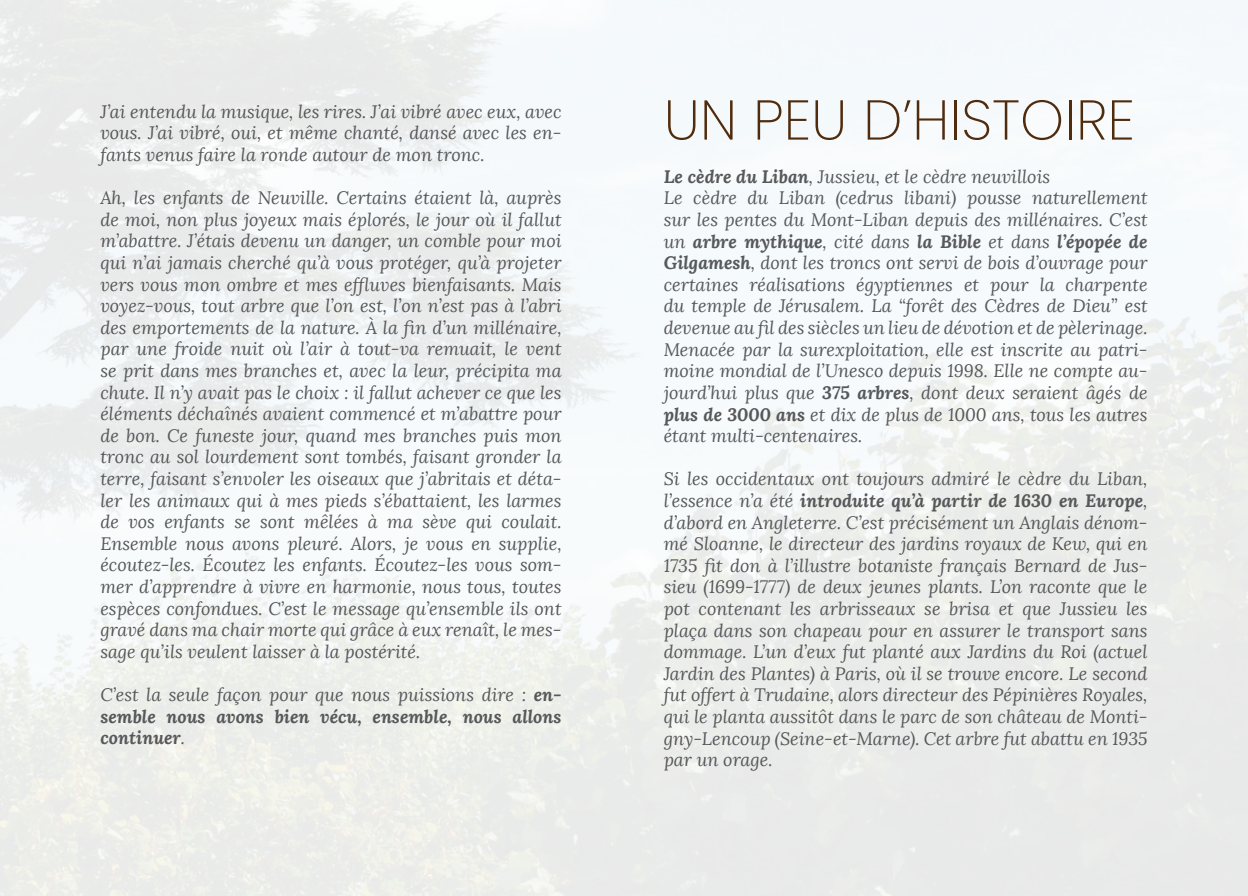
<style>
.page{position:relative;width:1248px;height:896px;background:#fff}
.page>*{position:absolute;margin:0;border:0;box-sizing:border-box;transform-origin:0 0}
.t1{font:200 56px "Poppins";color:#502c0e}
.t2{font:italic 18px/21.6px "Lora";color:#57585a;text-align:justify}
.t3{font:italic 700 18px/21.6px "Lora";color:#57585a;text-align:justify}
.s1{font-weight:400}
.s2{font-weight:700}
</style>
<div class="page">
<p class="t2" style="left:100px;top:101px;width:462px">J’ai entendu la musique, les rires. J’ai vibré avec eux, avec vous. J’ai vibré, oui, et même chanté, dansé avec les en&shy;fants venus faire la ronde autour de mon tronc.</p>
<p class="t2" style="left:100px;top:187px;width:462px">Ah, les enfants de Neuville. Certains étaient là, auprès de moi, non plus joyeux mais éplorés, le jour où il fallut m’abattre. J’étais devenu un danger, un comble pour moi qui n’ai jamais cherché qu’à vous protéger, qu’à projeter vers vous mon ombre et mes ef昀氀uves bienfaisants. Mais voyez-vous, tout arbre que l’on est, l’on n’est pas à l’abri des emportements de la nature. À la 昀椀n d’un millénaire, par une froide nuit où l’air à tout-va remuait, le vent se prit dans mes branches et, avec la leur, précipita ma chute. Il n’y avait pas le choix : il fallut achever ce que les éléments déchaînés avaient commencé et m’abattre pour de bon. Ce funeste jour, quand mes branches puis mon tronc au sol lourdement sont tombés, faisant gronder la terre, faisant s’envoler les oiseaux que j’abritais et déta&shy;ler les animaux qui à mes pieds s’ébattaient, les larmes de vos enfants se sont mêlées à ma sève qui coulait.<br>Ensemble nous avons pleuré. Alors, je vous en supplie, écoutez-les. Écoutez les enfants. Écoutez-les vous som&shy;mer d’apprendre à vivre en harmonie, nous tous, toutes espèces confondues. C’est le message qu’ensemble ils ont gravé dans ma chair morte qui grâce à eux renaît, le mes&shy;sage qu’ils veulent laisser à la postérité.</p>
<p class="t3" style="left:100px;top:685px;width:462px"><span class="s1">C’est la seule façon pour que nous puissions dire :</span> en&shy;semble nous avons bien vécu, ensemble, nous allons continuer<span class="s1">.</span></p>
<h1 class="t1" style="left:663px;top:89px;width:472px">UN PEU D’HISTOIRE</h1>
<p class="t2" style="left:663px;top:166px;width:485px;text-align:left"><span class="s2">Le cèdre du Liban</span>, Jussieu, et le cèdre neuvillois<br>Le cèdre du Liban (cedrus libani) pousse naturellement sur les pentes du Mont-Liban depuis des millénaires. C’est un <span class="s2">arbre mythique</span>, cité dans <span class="s2">la Bible</span> et dans <span class="s2">l’épopée de Gilgamesh</span>, dont les troncs ont servi de bois d’ouvrage pour certaines réalisations égyptiennes et pour la charpente du temple de Jérusalem. La “forêt des Cèdres de Dieu” est devenue au 昀椀l des siècles un lieu de dévotion et de pèlerinage.<br>Menacée par la surexploitation, elle est inscrite au patri&shy;moine mondial de l’Unesco depuis 1998. Elle ne compte au&shy;jourd’hui plus que <span class="s2">375 arbres</span>, dont deux seraient âgés de <span class="s2">plus de 3000 ans</span> et dix de plus de 1000 ans, tous les autres étant multi-centenaires.</p>
<p class="t2" style="left:663px;top:468px;width:485px">Si les occidentaux ont toujours admiré le cèdre du Liban, l’essence n’a été <span class="s2">introduite qu’à partir de 1630 en Europe</span>, d’abord en Angleterre. C’est précisément un Anglais dénom&shy;mé Sloanne, le directeur des jardins royaux de Kew, qui en 1735 昀椀t don à l’illustre botaniste français Bernard de Jus&shy;sieu (1699-1777) de deux jeunes plants. L’on raconte que le pot contenant les arbrisseaux se brisa et que Jussieu les plaça dans son chapeau pour en assurer le transport sans dommage. L’un d’eux fut planté aux Jardins du Roi (actuel Jardin des Plantes) à Paris, où il se trouve encore. Le second fut offert à Trudaine, alors directeur des Pépinières Royales, qui le planta aussitôt dans le parc de son château de Monti&shy;gny-Lencoup (Seine-et-Marne). Cet arbre fut abattu en 1935 par un orage.</p>
</div>
